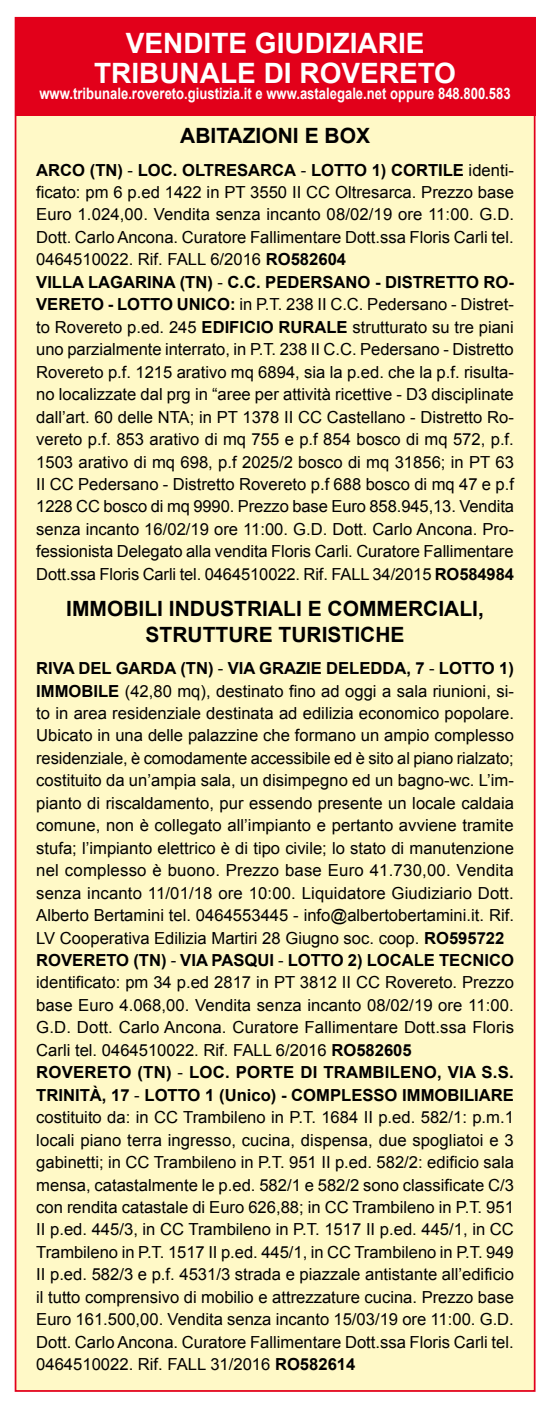
<style>
.page{position:relative;width:548px;height:1409px;background:#fff}
.page>*{position:absolute;margin:0;border:0;box-sizing:border-box;transform-origin:0 0}
.t1{font:700 28px/29.4px "Arial";color:#fff;text-align:right}
.t2{font:700 21px/25.9px "Arial";color:#000}
.t3{font:16.62px/22.4px "Arial";color:#000}
.t4{font:700 16.62px "Arial";color:#000}
.t5{font:700 15.75px "Arial";color:#fff;scale:.83 1}
.s1{font-weight:400}
.s2{font-weight:700}
</style>
<div class="page">
<div style="left:16px;top:18px;width:519px;height:1372px;background:#fff9c7"></div>
<div style="left:15px;top:17px;width:521px;height:99px;background:#e2001a"></div>
<h1 class="t1" style="left:94px;top:30px;width:324px">GIUDIZIARIE<br>TRIB UNALE DI ROVERETO</h1>
<p class="t5" style="left:39px;top:83px;width:569px">www.tribunale.rovereto.giustizia.it e www.astalegale.net oppure 848.800.583</p>
<h1 class="t1" style="left:126px;top:30px;width:93px">VEN DITE</h1>
<p class="t2" style="left:180px;top:123px;width:191px">Abitazioni e box</p>
<p class="t4" style="left:36px;top:159px;width:298px">ARCO (TN ) <span class="s1">-</span> LOC. OLTRESARCA <span class="s1">-</span> LOTTO</p>
<p class="t3" style="left:36px;top:159px;width:479px;text-indent:335px"><span class="s2">1) CORTI LE</span> identi&shy;ficato: pm 6 p.ed 1422 in PT 3550 II CC Oltresarca. Prezzo base Euro 1.024,00. Vendita senza incanto 08/02/19 ore 11:00. G.D.<br>Dott. Carlo Ancona. Curatore Fallimentare Dott.ssa Floris Carli tel.<br>0464510022. Rif. FALL 6/2016 <span class="s2">RO582604<br>VILLA LAGARINA (TN )</span> - <span class="s2">C.C. PEDERSANO - DISTRETTO</span></p>
<p class="t4" style="left:483px;top:271px;width:32px">RO-</p>
<p class="t4" style="left:36px;top:293px;width:46px">VERETO</p>
<p class="t4" style="left:108px;top:293px;width:32px">- LOTTO</p>
<p class="t3" style="left:36px;top:293px;width:479px;text-align:justify;text-indent:140px"><span class="s2">UNICO:</span> in P.T. 238 II C.C. Pedersano - Distret&shy;to Rovereto p.ed. 245 <span class="s2">EDIFICIO RURALE</span> strutturato su tre piani uno parzialmente interrato, in P.T. 238 II C.C. Pedersano - Distretto Rovereto p.f. 1215 arativo mq 6894, sia la p.ed. che la p.f. risulta&shy;no localizzate dal prg in “aree per attività ricettive - D3 disciplinate dall’art. 60 delle NTA; in PT 1378 II CC Castellano - Distretto Ro&shy;vereto p.f. 853 arativo di mq 755 e p.f 854 bosco di mq 572, p.f.<br>1503 arativo di mq 698, p.f 2025/2 bosco di mq 31856; in PT 63<br>II CC Pedersano - Distretto Rovereto p.f 688 bosco di mq 47 e p.f 1228 CC bosco di mq 9990. Prezzo base Euro 858.945,13. Vendita senza incanto 16/02/19 ore 11:00. G.D. Dott. Carlo Ancona. Pro&shy;fessionista Delegato alla vendita Floris Carli. Curatore Fallimentare Dott.ssa Floris Carli tel. 0464510022. Rif. FALL 34/2015 <span class="s2">RO584984</span></p>
<p class="t2" style="left:66px;top:596px;width:139px">Immobili indus</p>
<p class="t2" style="left:146px;top:596px;width:340px;text-indent:89px">triali e commerciali, strutture turistic he</p>
<p class="t4" style="left:36px;top:657px;width:270px">RIVA DEL GARDA (TN ) <span class="s1">-</span> VIA GRAZIE</p>
<p class="t4" style="left:326px;top:657px;width:135px">DELEDDA, 7 <span class="s1">-</span> LOTTO</p>
<p class="t4" style="left:499px;top:657px;width:16px">1)</p>
<p class="t4" style="left:36px;top:679px;width:11px">IMMOBI</p>
<p class="t3" style="left:36px;top:679px;width:479px;text-indent:62px"><span class="s2">LE</span> (42,80 mq), destinato fino ad oggi a sala riunioni, si&shy;to in area residenziale destinata ad edilizia economico popolare.<br>Ubicato in una delle palazzine che formano un ampio complesso residenziale, è comodamente accessibile ed è sito al piano rialzato; costituito da un’ampia sala, un disimpegno ed un bagno-wc. L’im&shy;pianto di riscaldamento, pur essendo presente un locale caldaia comune, non è collegato all’impianto e pertanto avviene tramite stufa; l’impianto elettrico è di tipo civile; lo stato di manutenzione nel complesso è buono. Prezzo base Euro 41.730,00. Vendita senza incanto 11/01/18 ore 10:00. Liquidatore Giudiziario Dott.<br>Alberto Bertamini tel. 0464553445 - info@albertobertamini.it. Rif.<br>LV Cooperativa Edilizia Martiri 28 Giugno soc. coop. <span class="s2">RO595722<br>ROVERETO</span></p>
<p class="t4" style="left:133px;top:948px;width:177px">(TN ) <span class="s1">-</span> VIA PASQUI <span class="s1">-</span> LOTTO</p>
<p class="t4" style="left:348px;top:948px;width:166px">2) LOCALE TECNICO</p>
<p class="t3" style="left:36px;top:971px;width:479px">identificato: pm 34 p.ed 2817 in PT 3812 II CC Rovereto. Prezzo base Euro 4.068,00. Vendita senza incanto 08/02/19 ore 11:00.<br>G.D. Dott. Carlo Ancona. Curatore Fallimentare Dott.ssa Floris Carli tel. 0464510022. Rif. FALL 6/2016 <span class="s2">RO582605<br>ROVERETO</span></p>
<p class="t4" style="left:137px;top:1061px;width:232px">(TN) <span class="s1">-</span> LOC. PORTE DI TRAMBI</p>
<p class="t4" style="left:390px;top:1061px;width:24px">LENO</p>
<p class="t4" style="left:437px;top:1061px;width:78px">, VIA S.S.</p>
<p class="t4" style="left:36px;top:1083px;width:31px">TRINIT</p>
<p class="t4" style="left:90px;top:1083px;width:77px">À, 17 <span class="s1">-</span> LOTTO</p>
<p class="t4" style="left:205px;top:1083px;width:208px">1 (Unico) - COM PLESSO IMMOBI</p>
<p class="t4" style="left:464px;top:1083px;width:49px">LIARE</p>
<p class="t3" style="left:36px;top:1106px;width:479px;text-align:justify">costituito da: in CC Trambileno in P.T. 1684 II p.ed. 582/1: p.m.1 locali piano terra ingresso, cucina, dispensa, due spogliatoi e 3 gabinetti; in CC Trambileno in P.T. 951 II p.ed. 582/2: edificio sala mensa, catastalmente le p.ed. 582/1 e 582/2 sono classificate C/3 con rendita catastale di Euro 626,88; in CC Trambileno in P.T. 951<br>II p.ed. 445/3, in CC Trambileno in P.T. 1517 II p.ed. 445/1, in CC Trambileno in P.T. 1517 II p.ed. 445/1, in CC Trambileno in P.T. 949<br>II p.ed. 582/3 e p.f. 4531/3 strada e piazzale antistante all’edificio il tutto comprensivo di mobilio e attrezzature cucina. Prezzo base Euro 161.500,00. Vendita senza incanto 15/03/19 ore 11:00. G.D.<br>Dott. Carlo Ancona. Curatore Fallimentare Dott.ssa Floris Carli tel.<br>0464510022. Rif. FALL 31/2016 <span class="s2">RO582614</span></p>
</div>
